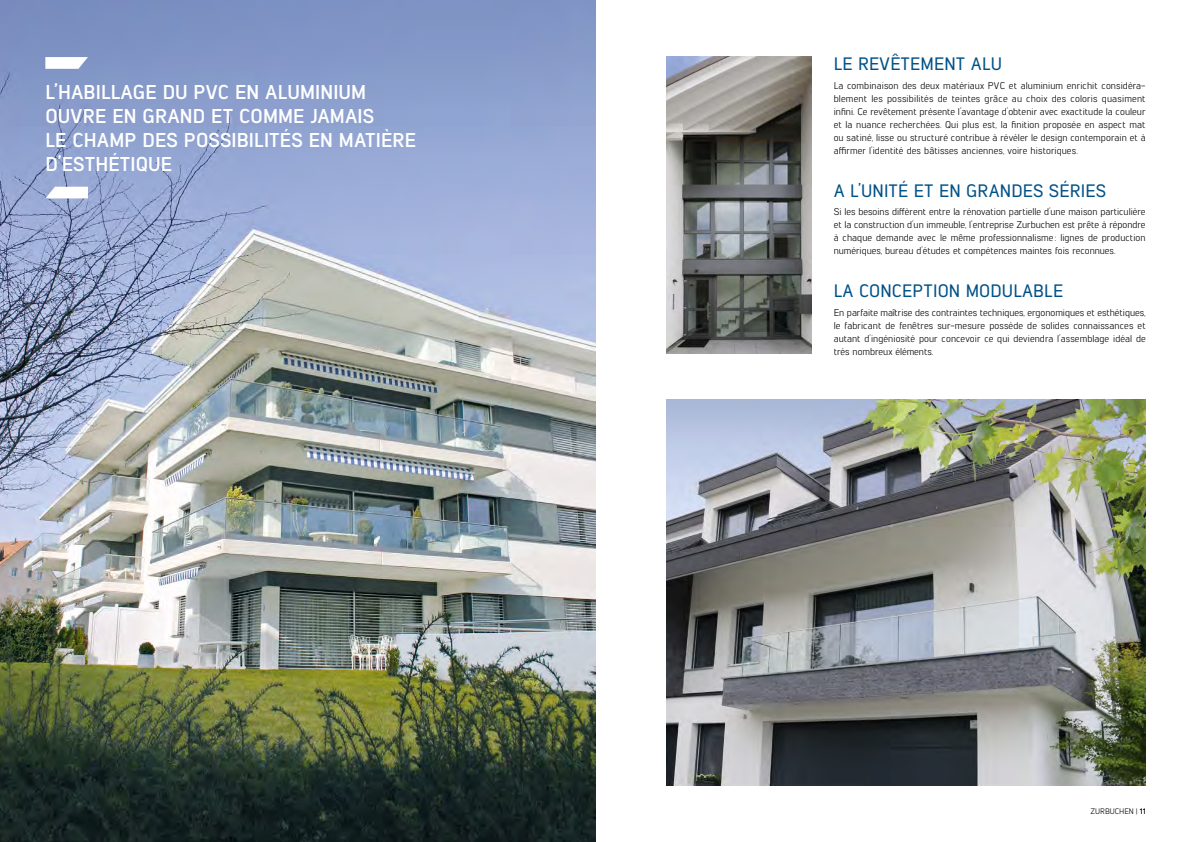
<style>
.page{position:relative;width:1191px;height:842px;background:#fff}
.page>*{position:absolute;margin:0;border:0;box-sizing:border-box;transform-origin:0 0}
.t1{font:700 20px/24px "Lintel";letter-spacing:.005em;color:#fff}
.t2{font:500 18px "Lintel";letter-spacing:.005em;color:#005188}
.t3{font:9.8px/13px "Lintel";letter-spacing:.005em;color:#000;text-align:justify}
.t4{font:8px "Lintel";letter-spacing:-.005em;color:#000}
.s1{font-weight:700}
</style>
<div class="page">
<img style="left:0;top:0;width:595px;height:842px">
<img style="left:666px;top:399px;width:479px;height:386px">
<svg style="left:45px;top:187px;width:43px;height:11px"></svg>
<svg style="left:45px;top:57px;width:43px;height:12px"></svg>
<img style="left:666px;top:57px;width:145px;height:296px">
<h1 class="t1" style="left:45px;top:79px;width:372px">L’HABILLAGE DU PVC EN ALUMINIUM<br>OUVRE EN GRAND ET COMME JAMAIS<br>LE CHAMP DES POSSIBILITÉS EN MATIÈRE<br>D’ESTHÉTIQUE</h1>
<h2 class="t2" style="left:833px;top:51px;width:170px">LE REVÊTEMENT ALU</h2>
<p class="t3" style="left:833px;top:78px;width:313px">La combinaison des deux matériaux PVC et aluminium enrichit considéra&shy;blement les possibilités de teintes grâce au choix des coloris quasiment infini. Ce revêtement présente l’avantage d’obtenir avec exactitude la couleur et la nuance recherchées. Qui plus est, la finition proposée en aspect mat ou satiné, lisse ou structuré contribue à révéler le design contemporain et à affirmer l’identité des bâtisses anciennes, voire historiques.</p>
<h2 class="t2" style="left:833px;top:178px;width:274px">A L’UNITÉ ET EN GRANDES SÉRIES</h2>
<p class="t3" style="left:833px;top:205px;width:313px">Si les besoins diffèrent entre la rénovation partielle d’une maison particulière et la construction d’un immeuble, l’entreprise Zurbuchen est prête à répondre à chaque demande avec le même professionnalisme : lignes de production numériques, bureau d’études et compétences maintes fois reconnues.</p>
<h2 class="t2" style="left:833px;top:279px;width:231px">LA CONCEPTION MODULABLE</h2>
<p class="t3" style="left:833px;top:305px;width:313px">En parfaite maîtrise des contraintes techniques, ergonomiques et esthétiques, le fabricant de fenêtres sur-mesure possède de solides connaissances et autant d’ingéniosité pour concevoir ce qui deviendra l’assemblage idéal de très nombreux éléments.</p>
<p class="t4" style="left:1090px;top:806px;width:57px">ZURBUCHEN | <span class="s1">11</span></p>
</div>
